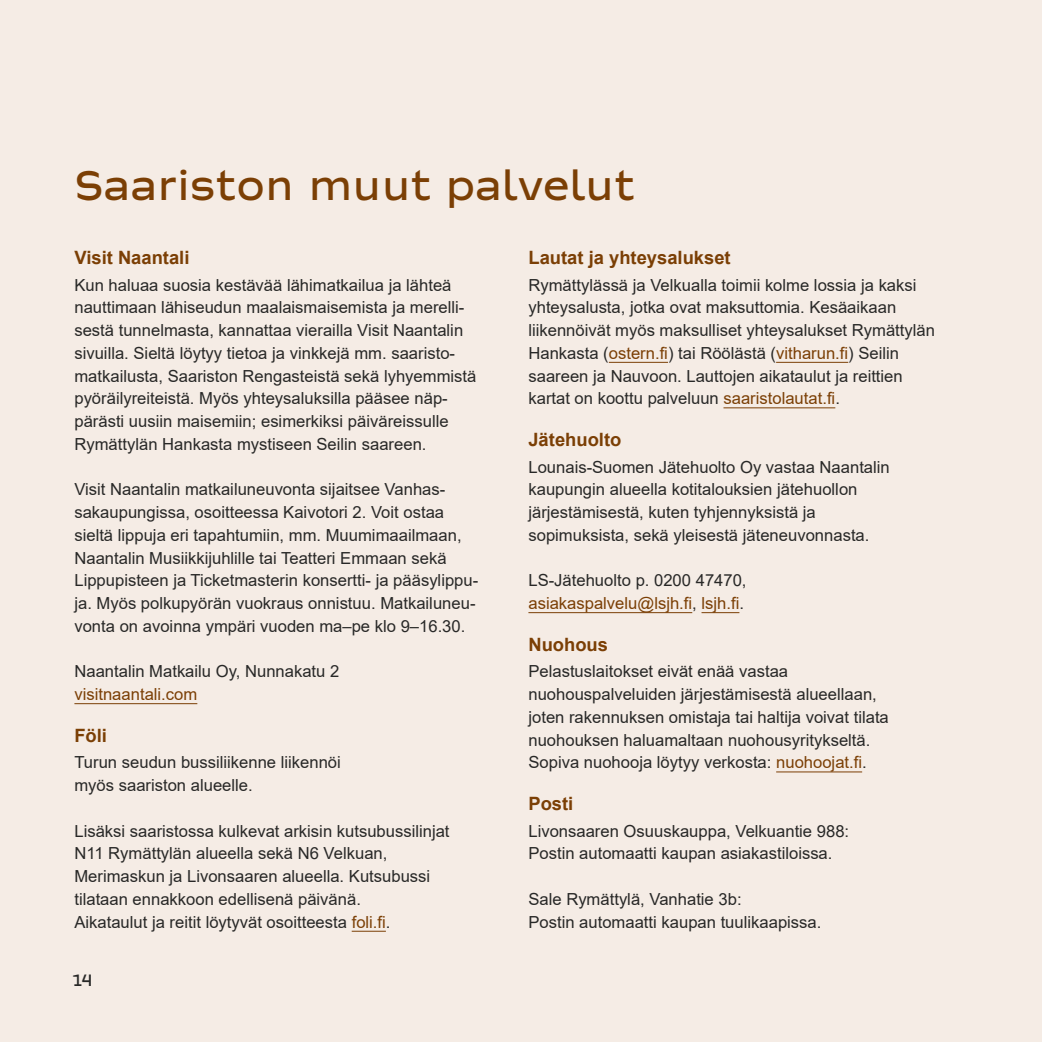
<style>
.page{position:relative;width:1042px;height:1042px;background:#f5ece5}
.page>*{position:absolute;margin:0;border:0;box-sizing:border-box;transform-origin:0 0}
.t1{font:500 43.75px "Tanssikallio";color:#7b3f05}
.H3_Arial{font:700 18.38px "Arial";color:#7b3f05}
.P_väliotsikko{font:700 18.38px "Arial";color:#7b3f05}
.t2{font:500 17.5px "Tanssikallio";color:#282827}
.P_leipis{font:16.62px/22.8px "Arial";color:#282827}
.P_leipis-2{font:16.62px/22.8px "Arial";color:#7b3f05}
.s1{color:#7b3f05}
.s2{color:#282827}
</style>
<div class="page">
<hr style="left:74px;top:703px;width:123px;height:1px;background:#7b3f05">
<hr style="left:352px;top:931px;width:34px;height:1px;background:#7b3f05">
<hr style="left:609px;top:362px;width:59px;height:1px;background:#7b3f05">
<hr style="left:776px;top:362px;width:72px;height:1px;background:#7b3f05">
<hr style="left:723px;top:407px;width:112px;height:1px;background:#7b3f05">
<hr style="left:528px;top:612px;width:164px;height:1px;background:#7b3f05">
<hr style="left:701px;top:612px;width:38px;height:1px;background:#7b3f05">
<hr style="left:776px;top:771px;width:86px;height:1px;background:#7b3f05">
<h2 class="t1" style="left:74px;top:162px;width:562px">Saariston muut palvelut</h2>
<h3 class="H3_Arial" style="left:74px;top:245px;width:117px">Visit Naantali</h3>
<p class="P_leipis" style="left:74px;top:273px;width:403px">Kun haluaa suosia kestävää lähimatkailua ja lähteä nauttimaan lähiseudun maalaismaisemista ja merelli&shy;sestä tunnelmasta, kannattaa vierailla Visit Naantalin sivuilla. Sieltä löytyy tietoa ja vinkkejä mm. saaristo&shy;matkailusta, Saariston Rengasteistä sekä lyhyemmistä pyöräilyreiteistä. Myös yhteysaluksilla pääsee näp&shy;pärästi uusiin maisemiin; esimerkiksi päiväreissulle Rymättylän Hankasta mystiseen Seilin saareen.</p>
<p class="P_leipis" style="left:74px;top:478px;width:405px">Visit Naantalin matkailuneuvonta sijaitsee Vanhas&shy;sakaupungissa, osoitteessa Kaivotori 2. Voit ostaa sieltä lippuja eri tapahtumiin, mm. Muumimaailmaan, Naantalin Musiikkijuhlille tai Teatteri Emmaan sekä Lippupisteen ja Ticketmasterin konsertti- ja pääsylippu&shy;ja. Myös polkupyörän vuokraus onnistuu. Matkailuneu&shy;vonta on avoinna ympäri vuoden ma–pe klo 9–16.30.</p>
<p class="P_leipis" style="left:74px;top:660px;width:266px">Naantalin Matkailu Oy, Nunnakatu 2</p>
<p class="P_leipis-2" style="left:74px;top:683px;width:124px">visitnaantali.com</p>
<p class="P_väliotsikko" style="left:74px;top:722px;width:34px">Föli</p>
<p class="P_leipis" style="left:74px;top:751px;width:268px">Turun seudun bussiliikenne liikennöi myös saariston alueelle.</p>
<p class="P_leipis" style="left:74px;top:819px;width:377px">Lisäksi saaristossa kulkevat arkisin kutsubussilinjat N11 Rymättylän alueella sekä N6 Velkuan, Merimaskun ja Livonsaaren alueella. Kutsubussi tilataan ennakkoon edellisenä päivänä.<br>Aikataulut ja reitit löytyvät osoitteesta <span class="s1">foli.fi</span>.</p>
<p class="t2" style="left:72px;top:971px;width:22px">14</p>
<h3 class="H3_Arial" style="left:528px;top:245px;width:204px">Lautat ja yhteysalukset</h3>
<p class="P_leipis" style="left:528px;top:273px;width:408px">Rymättylässä ja Velkualla toimii kolme lossia ja kaksi yhteysalusta, jotka ovat maksuttomia. Kesäaikaan liikennöivät myös maksulliset yhteysalukset Rymättylän Hankasta (<span class="s1">ostern.fi</span>) tai Röölästä (<span class="s1">vitharun.fi</span>) Seilin saareen ja Nauvoon. Lauttojen aikataulut ja reittien kartat on koottu palveluun <span class="s1">saaristolautat.fi</span>.</p>
<h3 class="H3_Arial" style="left:528px;top:427px;width:94px">Jätehuolto</h3>
<p class="P_leipis" style="left:528px;top:455px;width:363px">Lounais-Suomen Jätehuolto Oy vastaa Naantalin kaupungin alueella kotitalouksien jätehuollon järjestämisestä, kuten tyhjennyksistä ja sopimuksista, sekä yleisestä jäteneuvonnasta.</p>
<p class="P_leipis-2" style="left:528px;top:569px;width:220px"><span class="s2">LS-Jätehuolto p. 0200 47470, </span>asiakaspalvelu@lsjh.fi<span class="s2">,</span> lsjh.fi<span class="s2">.</span></p>
<h3 class="H3_Arial" style="left:528px;top:631px;width:81px">Nuohous</h3>
<p class="P_leipis" style="left:528px;top:660px;width:362px">Pelastuslaitokset eivät enää vastaa nuohouspalveluiden järjestämisestä alueellaan, joten rakennuksen omistaja tai haltija voivat tilata nuohouksen haluamaltaan nuohousyritykseltä.<br>Sopiva nuohooja löytyy verkosta: <span class="s1">nuohoojat.fi</span>.</p>
<h3 class="H3_Arial" style="left:528px;top:791px;width:46px">Posti</h3>
<p class="P_leipis" style="left:528px;top:819px;width:322px">Livonsaaren Osuuskauppa, Velkuantie 988:<br>Postin automaatti kaupan asiakastiloissa.</p>
<p class="P_leipis" style="left:528px;top:887px;width:294px">Sale Rymättylä, Vanhatie 3b:<br>Postin automaatti kaupan tuulikaapissa.</p>
</div>
